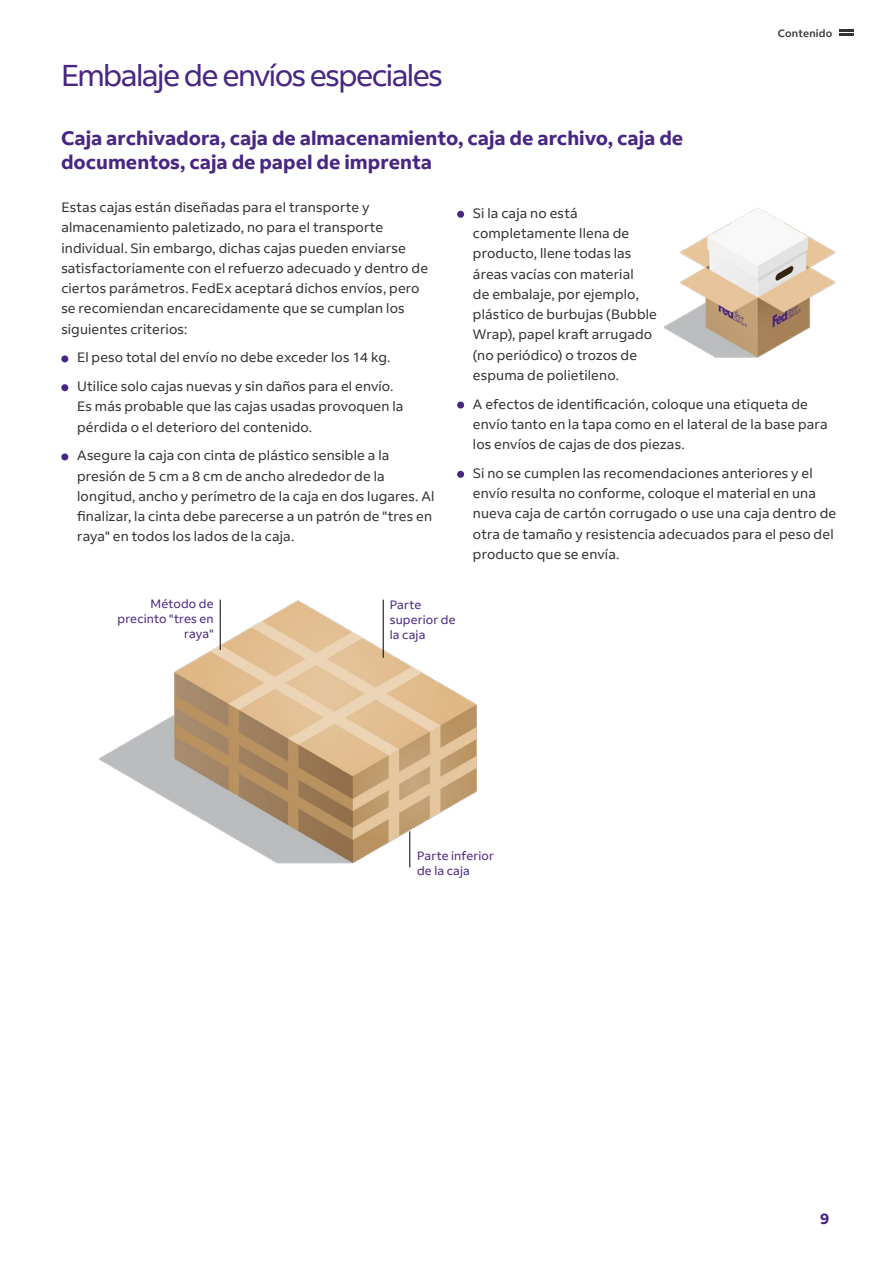
<style>
.page{position:relative;width:893px;height:1263px;background:#fff}
.page>*{position:absolute;margin:0;border:0;box-sizing:border-box;transform-origin:0 0}
.t1{font:30px "Fed Ex Sans";letter-spacing:-.05em;color:#482683}
.t2{font:700 19.5px/24px "Fed Ex Sans";color:#482683}
.t3{font:700 15px "Fed Ex Sans";color:#482683}
.t4{font:13.5px/20.2px "Fed Ex Sans";letter-spacing:.01em;color:#333}
.t5{font:12px/15px "Fed Ex Sans";letter-spacing:.015em;color:#482683}
.t6{font:500 10.5px "Fed Ex Sans";letter-spacing:.02em;color:#333}
</style>
<div class="page">
<div style="left:61px;top:355px;width:7px;height:7px;background:#482683;border-radius:50%"></div>
<div style="left:61px;top:384px;width:7px;height:7px;background:#482683;border-radius:50%"></div>
<div style="left:61px;top:453px;width:7px;height:7px;background:#482683;border-radius:50%"></div>
<div style="left:457px;top:211px;width:7px;height:7px;background:#482683;border-radius:50%"></div>
<div style="left:457px;top:402px;width:7px;height:7px;background:#482683;border-radius:50%"></div>
<div style="left:457px;top:471px;width:7px;height:7px;background:#482683;border-radius:50%"></div>
<img style="left:98px;top:599px;width:379px;height:269px">
<img style="left:664px;top:207px;width:172px;height:151px">
<hr style="left:220px;top:600px;width:1px;height:50px;background:#000">
<hr style="left:383px;top:600px;width:1px;height:58px;background:#000">
<hr style="left:410px;top:831px;width:1px;height:36px;background:#000">
<svg style="left:839px;top:30px;width:14px;height:6px"></svg>
<h1 class="t1" style="left:61px;top:58px;width:383px">Embalaje de envíos especiales</h1>
<h2 class="t2" style="left:61px;top:127px;width:624px">Caja archivadora, caja de almacenamiento, caja de archivo, caja de documentos, caja de papel de imprenta</h2>
<p class="t6" style="left:778px;top:27px;width:56px">Contenido</p>
<p class="t4" style="left:61px;top:197px;width:368px">Estas cajas están diseñadas para el transporte y almacenamiento paletizado, no para el transporte individual. Sin embargo, dichas cajas pueden enviarse satisfactoriamente con el refuerzo adecuado y dentro de ciertos parámetros. FedEx aceptará dichos envíos, pero se recomiendan encarecidamente que se cumplan los siguientes criterios:</p>
<p class="t4" style="left:77px;top:343px;width:318px;line-height:28.8px">El peso total del envío no debe exceder los 14 kg.<br>Utilice solo cajas nuevas y sin daños para el envío.</p>
<p class="t4" style="left:77px;top:397px;width:328px">Es más probable que las cajas usadas provoquen la pérdida o el deterioro del contenido.</p>
<p class="t4" style="left:77px;top:446px;width:359px">Asegure la caja con cinta de plástico sensible a la presión de 5 cm a 8 cm de ancho alrededor de la longitud, ancho y perímetro de la caja en dos lugares. Al finalizar, la cinta debe parecerse a un patrón de "tres en raya" en todos los lados de la caja.</p>
<p class="t5" style="left:118px;top:597px;width:98px;text-align:right">Método de precinto "tres en raya"</p>
<p class="t5" style="left:390px;top:597px;width:67px">Parte superior de la caja</p>
<p class="t4" style="left:473px;top:203px;width:186px">Si la caja no está completamente llena de producto, llene todas las áreas vacías con material<br>de embalaje, por ejemplo, plástico de burbujas (Bubble<br>Wrap), papel kraft arrugado (no periódico) o trozos de espuma de polietileno.</p>
<p class="t4" style="left:473px;top:394px;width:356px">A efectos de identificación, coloque una etiqueta de envío tanto en la tapa como en el lateral de la base para los envíos de cajas de dos piezas.</p>
<p class="t4" style="left:473px;top:463px;width:365px">Si no se cumplen las recomendaciones anteriores y el envío resulta no conforme, coloque el material en una nueva caja de cartón corrugado o use una caja dentro de otra de tamaño y resistencia adecuados para el peso del producto que se envía.</p>
<p class="t5" style="left:417px;top:848px;width:78px">Parte inferior de la caja</p>
<p class="t3" style="left:820px;top:1210px;width:11px">9</p>
</div>
